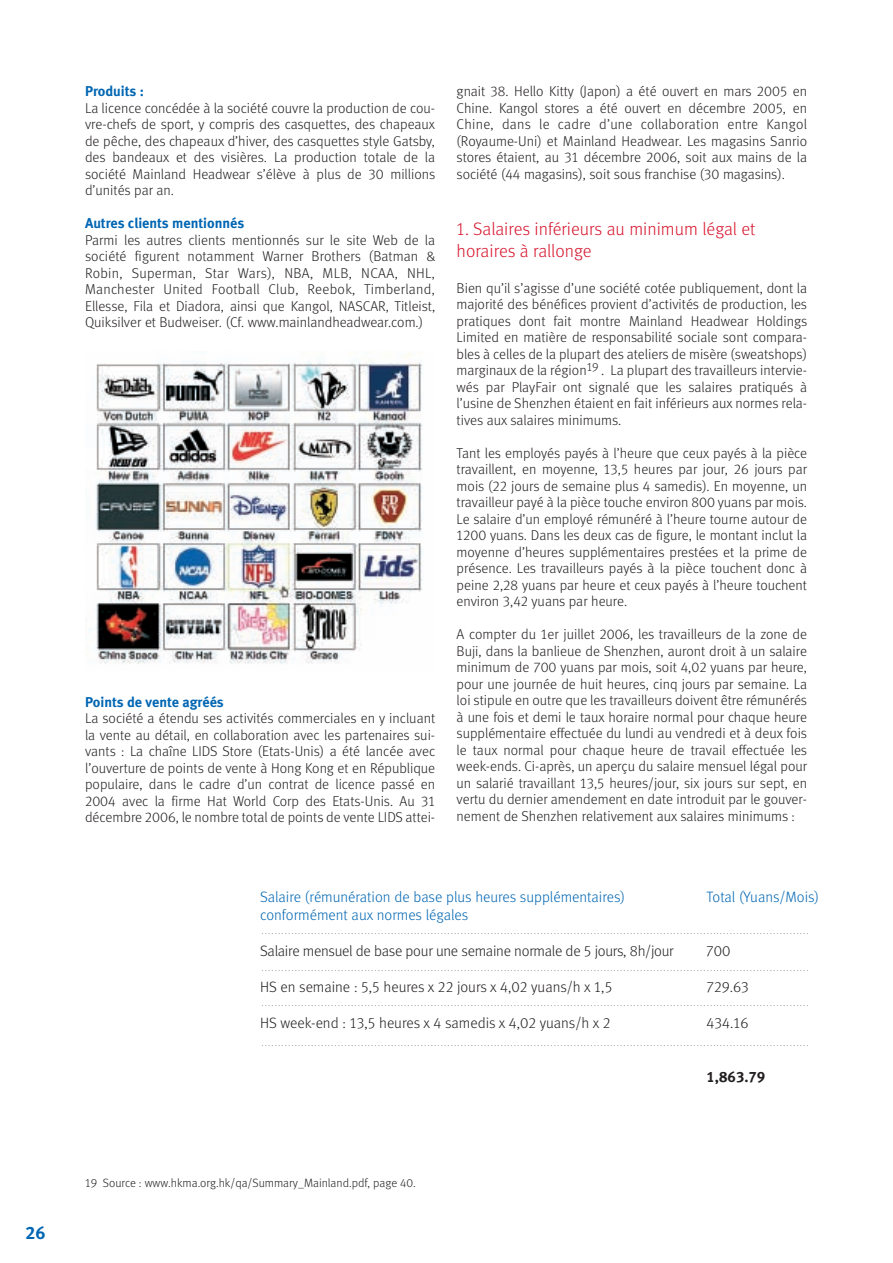
<style>
.page{position:relative;width:893px;height:1263px;background:#fff}
.page>*{position:absolute;margin:0;border:0;box-sizing:border-box;transform-origin:0 0}
.t1{font:18px/21.6px "Meta Light LF";color:#d7162e}
.t2{font:18px "Meta Bold LF";color:#0166b3}
.t3{font:15px "Meta Light LF";letter-spacing:-.005em;color:#231f20}
.t4{font:15px "Meta Light LF";color:#0166b3}
.t5{font:15px "Meta Bold LF";color:#231f20}
.t6{font:14.25px/16.5px "Meta Light LF";color:#231f20;text-align:justify}
.t7{font:14.25px "Meta Bold LF";color:#0166b3}
.t8{font:12px "Meta Light LF";color:#231f20}
.t9{font:7.5px "Meta Light LF";color:#231f20}
.s1{font-size:15px}
</style>
<div class="page">
<img style="left:89px;top:352px;width:334px;height:312px">
<p class="t2" style="left:26px;top:1226px;width:22px">26</p>
<p class="t7" style="left:85px;top:86px;width:60px">Produits :</p>
<p class="t6" style="left:85px;top:101px;width:352px">La licence concédée à la société couvre la production de cou&shy;vre-chefs de sport, y compris des casquettes, des chapeaux de pêche, des chapeaux d’hiver, des casquettes style Gatsby, des bandeaux et des visières. La production totale de la société Mainland Headwear s’élève à plus de 30 millions d’unités par an.</p>
<p class="t7" style="left:85px;top:218px;width:161px">Autres clients mentionnés</p>
<p class="t6" style="left:85px;top:233px;width:352px">Parmi les autres clients mentionnés sur le site Web de la société figurent notamment Warner Brothers (Batman &amp; Robin, Superman, Star Wars), NBA, MLB, NCAA, NHL, Manchester United Football Club, Reebok, Timberland, Ellesse, Fila et Diadora, ainsi que Kangol, NASCAR, Titleist, Quiksilver et Budweiser. (Cf. www.mainlandheadwear.com.)</p>
<p class="t7" style="left:85px;top:696px;width:140px">Points de vente agréés</p>
<p class="t6" style="left:85px;top:711px;width:352px">La société a étendu ses activités commerciales en y incluant la vente au détail, en collaboration avec les partenaires sui&shy;vants : La chaîne LIDS Store (Etats-Unis) a été lancée avec l’ouverture de points de vente à Hong Kong et en République populaire, dans le cadre d’un contrat de licence passé en 2004 avec la firme Hat World Corp des Etats-Unis. Au 31 décembre 2006, le nombre total de points de vente LIDS attei-</p>
<p class="t6" style="left:457px;top:85px;width:352px">gnait 38. Hello Kitty (Japon) a été ouvert en mars 2005 en Chine. Kangol stores a été ouvert en décembre 2005, en Chine, dans le cadre d’une collaboration entre Kangol (Royaume-Uni) et Mainland Headwear. Les magasins Sanrio stores étaient, au 31 décembre 2006, soit aux mains de la société (44 magasins), soit sous franchise (30 magasins).</p>
<p class="t1" style="left:457px;top:220px;width:300px">1. Salaires inférieurs au minimum légal et horaires à rallonge</p>
<p class="t6" style="left:457px;top:281px;width:352px">Bien qu’il s’agisse d’une société cotée publiquement, dont la majorité des bénéfices provient d’activités de production, les pratiques dont fait montre Mainland Headwear Holdings Limited en matière de responsabilité sociale sont compara&shy;bles à celles de la plupart des ateliers de misère (sweatshops) marginaux de la région<sup>19</sup> <span class="s1">.</span> La plupart des travailleurs intervie&shy;wés par PlayFair ont signalé que les salaires pratiqués à l’usine de Shenzhen étaient en fait inférieurs aux normes rela&shy;tives aux salaires minimums.</p>
<p class="t6" style="left:457px;top:446px;width:352px">Tant les employés payés à l’heure que ceux payés à la pièce travaillent, en moyenne, 13,5 heures par jour, 26 jours par mois (22 jours de semaine plus 4 samedis). En moyenne, un travailleur payé à la pièce touche environ 800 yuans par mois.<br>Le salaire d’un employé rémunéré à l’heure tourne autour de 1200 yuans. Dans les deux cas de figure, le montant inclut la moyenne d’heures supplémentaires prestées et la prime de présence. Les travailleurs payés à la pièce touchent donc à peine 2,28 yuans par heure et ceux payés à l’heure touchent environ 3,42 yuans par heure.</p>
<p class="t6" style="left:457px;top:627px;width:352px">A compter du 1er juillet 2006, les travailleurs de la zone de Buji, dans la banlieue de Shenzhen, auront droit à un salaire minimum de 700 yuans par mois, soit 4,02 yuans par heure, pour une journée de huit heures, cinq jours par semaine. La loi stipule en outre que les travailleurs doivent être rémunérés à une fois et demi le taux horaire normal pour chaque heure supplémentaire effectuée du lundi au vendredi et à deux fois le taux normal pour chaque heure de travail effectuée les week-ends. Ci-après, un aperçu du salaire mensuel légal pour un salarié travaillant 13,5 heures/jour, six jours sur sept, en vertu du dernier amendement en date introduit par le gouver&shy;nement de Shenzhen relativement aux salaires minimums :</p>
<p class="t4" style="left:260px;top:892px;width:366px">Salaire (rémunération de base plus heures supplémentaires)</p>
<p class="t4" style="left:706px;top:892px;width:114px">Total (Yuans/Mois)</p>
<p class="t4" style="left:260px;top:910px;width:210px">conformément aux normes légales</p>
<p class="t3" style="left:260px;top:946px;width:415px">Salaire mensuel de base pour une semaine normale de 5 jours, 8h/jour</p>
<p class="t3" style="left:706px;top:946px;width:26px">700</p>
<p class="t3" style="left:260px;top:982px;width:354px">HS en semaine : 5,5 heures x 22 jours x 4,02 yuans/h x 1,5</p>
<p class="t3" style="left:706px;top:982px;width:44px">729.63</p>
<p class="t3" style="left:260px;top:1018px;width:352px">HS week-end : 13,5 heures x 4 samedis x 4,02 yuans/h x 2</p>
<p class="t3" style="left:706px;top:1018px;width:43px">434.16</p>
<p class="t9" style="left:262px;top:929px;width:548px">.....................................................................................................................................................................</p>
<p class="t9" style="left:262px;top:966px;width:548px">.....................................................................................................................................................................</p>
<p class="t9" style="left:262px;top:1001px;width:548px">.....................................................................................................................................................................</p>
<p class="t9" style="left:262px;top:1040px;width:548px">.....................................................................................................................................................................</p>
<p class="t8" style="left:85px;top:1179px;width:332px">19 Source : www.hkma.org.hk/qa/Summary_Mainland.pdf, page 40.</p>
<p class="t5" style="left:706px;top:1071px;width:60px">1,863.79</p>
</div>
